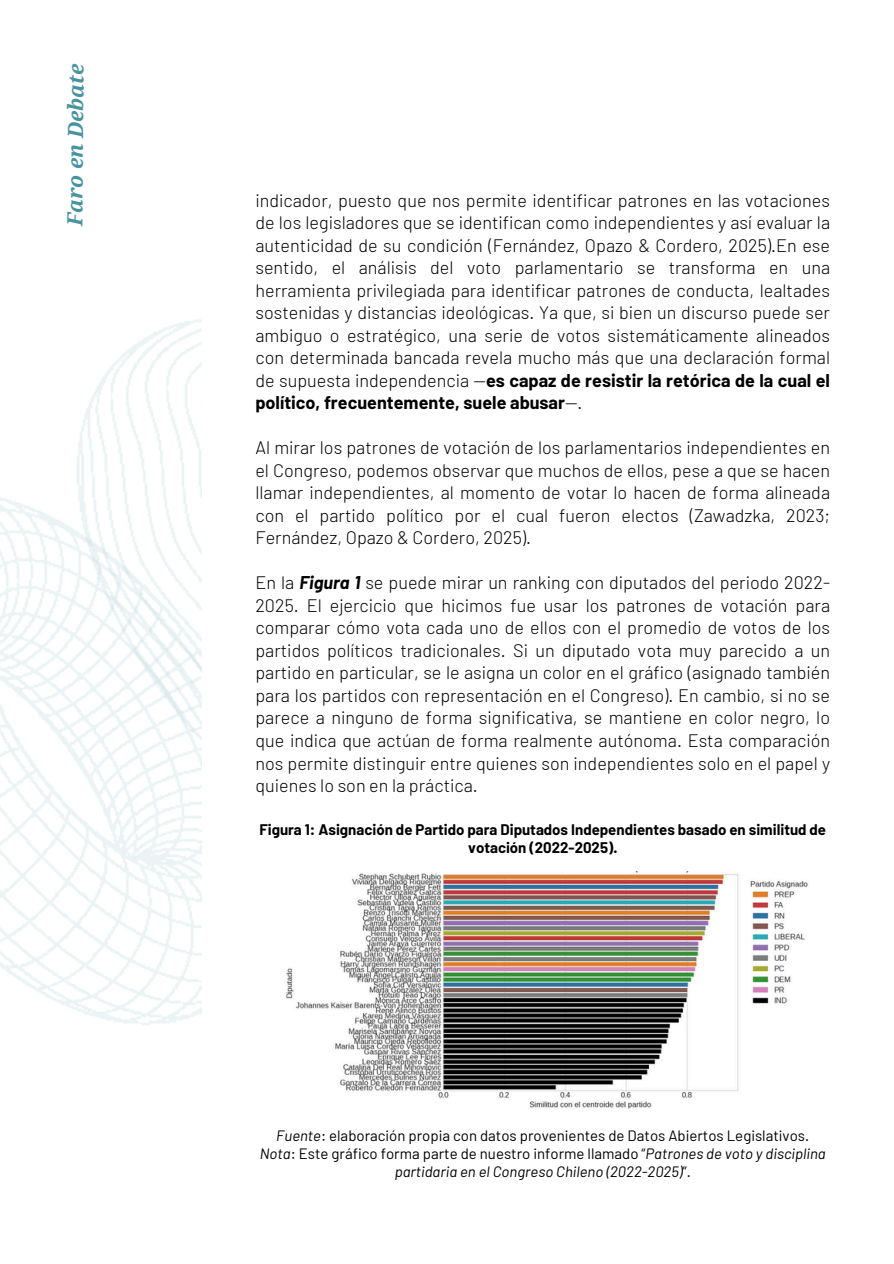
<style>
.page{position:relative;width:894px;height:1264px;background:#fff}
.page>*{position:absolute;margin:0;border:0;box-sizing:border-box;transform-origin:0 0}
.t1{font:italic 700 21px "Noto Serif";letter-spacing:-.01em;color:#4793a0}
.t2{font:300 18px/22.5px "Barlow";color:#000;text-align:justify}
.t3{font:italic 15px/18px "Barlow";color:#000;text-align:center}
.t4{font:700 15px/18px "Barlow";color:#000;text-align:center}
.t5{font:15px "Barlow";color:#000}
.s1{font-weight:700}
.s2{font-weight:700;font-style:italic}
.s3{font-style:italic}
.s4{font-style:normal}
</style>
<div class="page">
<img style="left:0;top:319px;width:202px;height:706px">
<img style="left:286px;top:871px;width:522px;height:238px">
<p class="t1" style="left:61px;top:226px;width:164px;rotate:-90deg">Faro en Debate</p>
<h1 class="t2" style="left:255px;top:188px;width:576px">indicador, puesto que nos permite identificar patrones en las votaciones de los legisladores que se identifican como independientes y así evaluar la autenticidad de su condición (Fernández, Opazo &amp; Cordero, 2025).En ese sentido, el análisis del voto parlamentario se transforma en una herramienta privilegiada para identificar patrones de conducta, lealtades sostenidas y distancias ideológicas. Ya que, si bien un discurso puede ser ambiguo o estratégico, una serie de votos sistemáticamente alineados con determinada bancada revela mucho más que una declaración formal de supuesta independencia —<span class="s1">es capaz de resistir la retórica de la cual el político, frecuentemente, suele abusar</span>—.</h1>
<h2 class="t2" style="left:255px;top:436px;width:576px">Al mirar los patrones de votación de los parlamentarios independientes en el Congreso, podemos observar que muchos de ellos, pese a que se hacen llamar independientes, al momento de votar lo hacen de forma alineada con el partido político por el cual fueron electos (Zawadzka, 2023; Fernández, Opazo &amp; Cordero, 2025).</h2>
<h2 class="t2" style="left:255px;top:571px;width:576px">En la <span class="s2">Figura 1</span> se puede mirar un ranking con diputados del periodo 2022- 2025. El ejercicio que hicimos fue usar los patrones de votación para comparar cómo vota cada uno de ellos con el promedio de votos de los partidos políticos tradicionales. Si un diputado vota muy parecido a un partido en particular, se le asigna un color en el gráfico (asignado también para los partidos con representación en el Congreso). En cambio, si no se parece a ninguno de forma significativa, se mantiene en color negro, lo que indica que actúan de forma realmente autónoma. Esta comparación nos permite distinguir entre quienes son independientes solo en el papel y quienes lo son en la práctica.</h2>
<h2 class="t4" style="left:259px;top:819px;width:568px">Figura 1: Asignación de Partido para Diputados Independientes basado en similitud de votación (2022-2025).</h2>
<h3 class="t5" style="left:276px;top:1126px;width:534px"><span class="s3">Fuente</span>: elaboración propia con datos provenientes de Datos Abiertos Legislativos.</h3>
<p class="t3" style="left:260px;top:1144px;width:567px">Nota<span class="s4">: Este gráfico forma parte de nuestro informe llamado “</span>Patrones de voto y disciplina partidaria en el Congreso Chileno (2022-2025)<span class="s4">”.</span></p>
</div>
